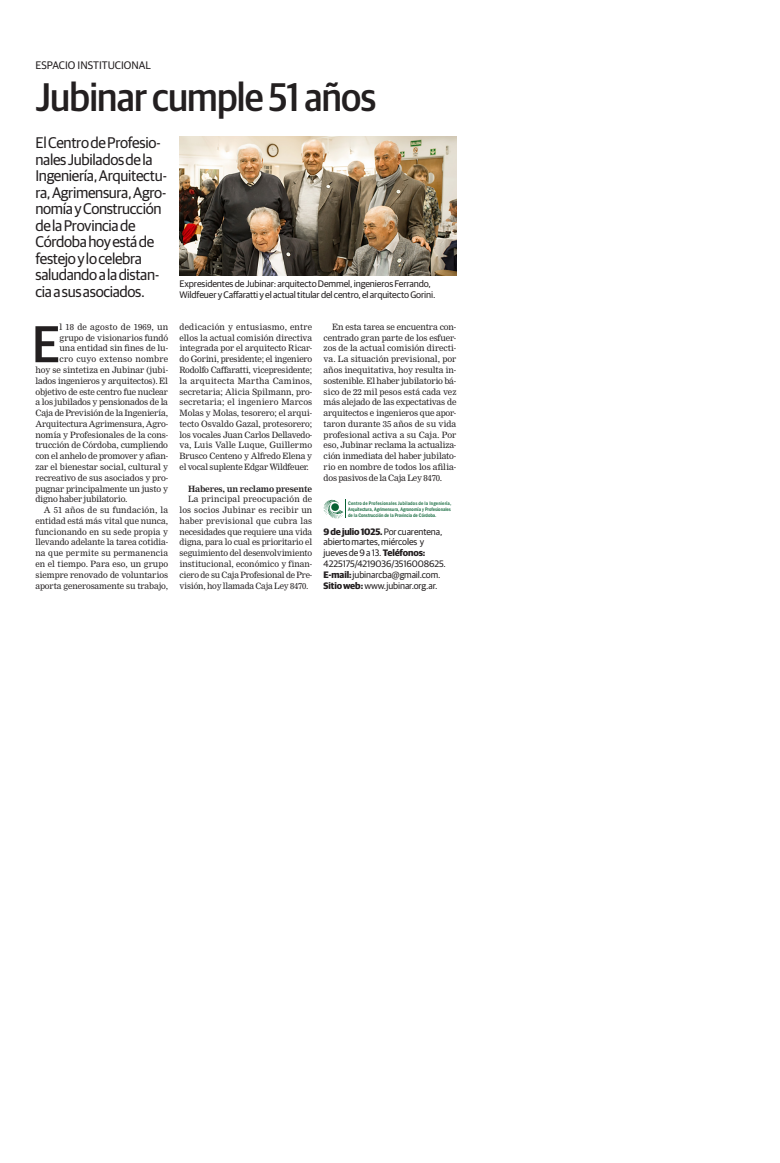
<style>
.page{position:relative;width:780px;height:1163px;background:#fff}
.page>*{position:absolute;margin:0;border:0;box-sizing:border-box;transform-origin:0 0}
.NP_Capitular{font:500 51.9px "Guardian Sans";color:#231f20}
.MD_NP_Titulo_44_Verd{font:500 40px "Guardian Sans Narrow";letter-spacing:-.02em;color:#231f20}
.MD_NP_Bajada{font:15.5px/16.5px "Guardian Sans";letter-spacing:-.02em;color:#231f20}
.t1{font:11px "Guardian Sans";color:#231f20}
.Epigrafe_Regular{font:9.5px/10.8px "Guardian Sans";letter-spacing:-.015em;color:#231f20}
.Apoyo_Texto{font:9.4px/10.8px "Guardian Sans";letter-spacing:-.01em;color:#231f20}
.NP_c_sangria{font:8.5px/10.8px "Nimrod";letter-spacing:-.025em;color:#231f20;text-align:justify}
.NP_Capitular-2{font:8.5px "Nimrod";letter-spacing:-.02em;color:#231f20}
.NP_Capitular-3{font:8.5px "Nimrod";letter-spacing:.025em;color:#231f20}
.Subtitulo{font:700 8.5px "Nimrod";letter-spacing:-.025em;color:#231f20}
.t2{font:500 condensed 5.2px "Franklin Gothic";color:#086234}
.t3{font:500 condensed 5.2px "Franklin Gothic";letter-spacing:.035em;color:#086234}
.s1{font-weight:700}
</style>
<div class="page">
<img style="left:179px;top:136px;width:277px;height:140px">
<svg style="left:323px;top:499px;width:23px;height:19px"></svg>
<p class="t1" style="left:35px;top:57px;width:117px">ESPACIO INSTITUCIONAL</p>
<p class="MD_NP_Titulo_44_Verd" style="left:35px;top:69px;width:342px">Jubinar cumple 51 años</p>
<p class="MD_NP_Bajada" style="left:35px;top:133px;width:133px">El Centro de Profesio&shy;nales Jubilados de la<br>Ingeniería, Arquitectu&shy;ra, Agrimensura, Agro&shy;nomía y Construcción de la Provincia de<br>Córdoba hoy está de festejo y lo celebra</p>
<p class="MD_NP_Bajada" style="left:35px;top:265px;width:126px">saludando a la distan&shy;cia a sus asociados.</p>
<p class="NP_Capitular" style="left:32px;top:306px;width:30px">E</p>
<p class="NP_Capitular-3" style="left:59px;top:321px;width:110px">l 18 de agosto de 1969, un</p>
<p class="NP_Capitular-2" style="left:59px;top:332px;width:110px">grupo de visionarios fundó</p>
<p class="NP_Capitular-2" style="left:59px;top:343px;width:110px">una entidad sin fines de lu-</p>
<p class="NP_Capitular-3" style="left:59px;top:354px;width:110px">cro cuyo extenso nombre</p>
<p class="NP_Capitular-2" style="left:35px;top:365px;width:134px">hoy se sintetiza en Jubinar (jubi-</p>
<p class="NP_Capitular-2" style="left:35px;top:375px;width:134px">lados ingenieros y arquitectos). El</p>
<p class="NP_Capitular-2" style="left:35px;top:386px;width:134px">objetivo de este centro fue nuclear</p>
<p class="NP_Capitular-2" style="left:35px;top:397px;width:134px">a los jubilados y pensionados de la</p>
<p class="NP_Capitular-2" style="left:35px;top:408px;width:134px">Caja de Previsión de la Ingeniería,</p>
<p class="NP_Capitular-2" style="left:35px;top:418px;width:134px">Arquitectura Agrimensura, Agro-</p>
<p class="NP_Capitular-2" style="left:35px;top:429px;width:134px">nomía y Profesionales de la cons-</p>
<p class="NP_Capitular-2" style="left:35px;top:440px;width:134px">trucción de Córdoba, cumpliendo</p>
<p class="NP_Capitular-2" style="left:35px;top:451px;width:134px">con el anhelo de promover y afian-</p>
<p class="NP_Capitular-2" style="left:35px;top:462px;width:134px">zar el bienestar social, cultural y</p>
<p class="NP_Capitular-2" style="left:35px;top:472px;width:134px">recreativo de sus asociados y pro-</p>
<p class="NP_Capitular-2" style="left:35px;top:483px;width:134px">pugnar principalmente un justo y</p>
<p class="NP_Capitular-2" style="left:35px;top:494px;width:93px">digno haber jubilatorio.</p>
<p class="NP_c_sangria" style="left:35px;top:504px;width:134px;text-indent:9px">A 51 años de su fundación, la entidad está más vital que nunca, funcionando en su sede propia y llevando adelante la tarea cotidia&shy;na que permite su permanencia en el tiempo. Para eso, un grupo siempre renovado de voluntarios aporta generosamente su trabajo,</p>
<p class="Epigrafe_Regular" style="left:179px;top:277px;width:257px">Expresidentes de Jubinar: arquitecto Demmel, ingenieros Ferrando,<br>Wildfeuer y Caffaratti y el actual titular del centro, el arquitecto Gorini.</p>
<p class="NP_c_sangria" style="left:179px;top:321px;width:134px">dedicación y entusiasmo, entre ellos la actual comisión directiva integrada por el arquitecto Ricar&shy;do Gorini, presidente; el ingeniero Rodolfo Caffaratti, vicepresidente; la arquitecta Martha Caminos, secretaria; Alicia Spilmann, pro&shy;secretaria; el ingeniero Marcos Molas y Molas, tesorero; el arqui&shy;tecto Osvaldo Gazal, protesorero; los vocales Juan Carlos Dellavedo&shy;va, Luis Valle Luque, Guillermo Brusco Centeno y Alfredo Elena y el vocal suplente Edgar Wildfeuer.</p>
<p class="Subtitulo" style="left:188px;top:483px;width:125px">Haberes, un reclamo presente</p>
<p class="NP_c_sangria" style="left:179px;top:494px;width:134px;text-indent:9px">La principal preocupación de los socios Jubinar es recibir un haber previsional que cubra las necesidades que requiere una vida digna, para lo cual es prioritario el seguimiento del desenvolvimiento institucional, económico y finan&shy;ciero de su Caja Profesional de Pre&shy;visión, hoy llamada Caja Ley 8470.</p>
<p class="NP_c_sangria" style="left:323px;top:321px;width:134px;text-indent:9px">En esta tarea se encuentra con&shy;centrado gran parte de los esfuer&shy;zos de la actual comisión directi&shy;va. La situación previsional, por años inequitativa, hoy resulta in&shy;sostenible. El haber jubilatorio bá&shy;sico de 22 mil pesos está cada vez más alejado de las expectativas de arquitectos e ingenieros que apor&shy;taron durante 35 años de su vida profesional activa a su Caja. Por eso, Jubinar reclama la actualiza&shy;ción inmediata del haber jubilato&shy;rio en nombre de todos los afilia&shy;dos pasivos de la Caja Ley 8470.</p>
<p class="t3" style="left:348px;top:499px;width:105px">Centro de Profesionales Jubilados de la Ingeniería,</p>
<p class="t2" style="left:348px;top:512px;width:90px">de la Construcción de la Provincia de Córdoba.</p>
<p class="t2" style="left:348px;top:505px;width:104px">Arquitectura, Agrimensura, Agronomía y Profesionales</p>
<p class="Apoyo_Texto" style="left:323px;top:525px;width:124px"><span class="s1">9 de julio 1025.</span> Por cuarentena, abierto martes, miércoles y jueves de 9 a 13. <span class="s1">Teléfonos:<br></span>4225175/4219036/3516008625.</p>
<p class="Apoyo_Texto" style="left:323px;top:568px;width:118px"><span class="s1">E-mail:</span> jubinarcba@gmail.com.</p>
<p class="Apoyo_Texto" style="left:323px;top:579px;width:115px"><span class="s1">Sitio web:</span> www.jubinar.org.ar.</p>
</div>
